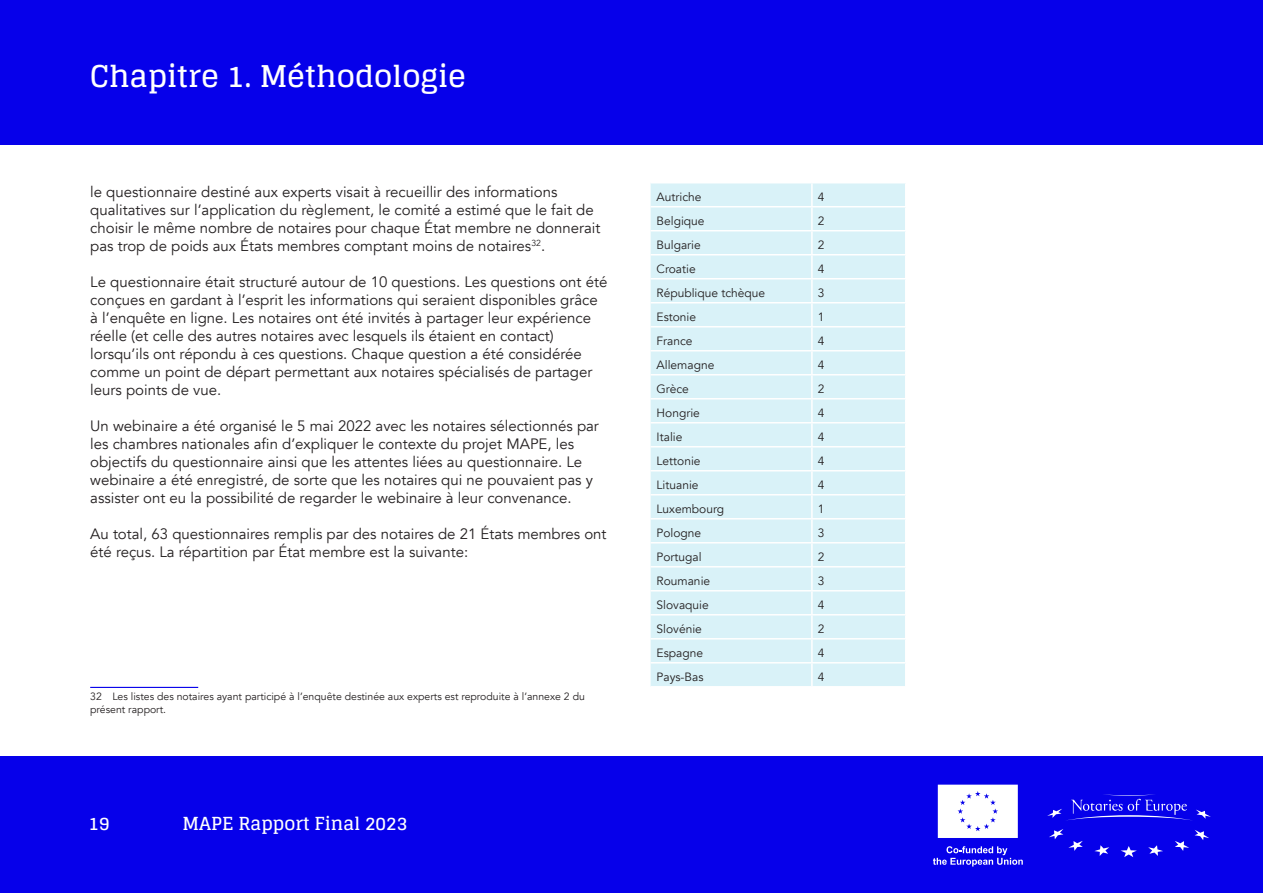
<style>
.page{position:relative;width:1263px;height:893px;background:#fff}
.page>*{position:absolute;margin:0;border:0;box-sizing:border-box;transform-origin:0 0}
.Hoofdstuktitel{font:700 30px "Glegoo";color:#fff}
.t1{font:700 18px "Glegoo";color:#fff}
.Lopende_tekst{font:15px/18px "Avenir";color:#231f20}
.Lopende_tekst-2{font:12px "Avenir";color:#231f20}
.Voetnoten{font:10.5px/12.6px "Avenir";color:#231f20}
</style>
<div class="page">
<div style="left:0;top:756px;width:1263px;height:137px;background:#0600ea"></div>
<div style="left:0;top:0;width:1263px;height:144px;background:#0600ea"></div>
<svg style="left:1049px;top:829px;width:34px;height:22px"></svg>
<svg style="left:1094px;top:845px;width:15px;height:11px"></svg>
<svg style="left:1121px;top:846px;width:16px;height:11px"></svg>
<svg style="left:1148px;top:845px;width:15px;height:11px"></svg>
<svg style="left:1175px;top:830px;width:34px;height:21px"></svg>
<svg style="left:1047px;top:794px;width:164px;height:26px"></svg>
<div style="left:938px;top:785px;width:80px;height:53px;background:#fff"></div>
<svg style="left:933px;top:846px;width:90px;height:20px"></svg>
<div style="left:651px;top:183px;width:254px;height:503px;background:#d9f2f8"></div>
<hr style="left:811px;top:183px;width:2px;height:23px;background:#fff">
<hr style="left:811px;top:207px;width:2px;height:23px;background:#fff">
<hr style="left:811px;top:231px;width:2px;height:23px;background:#fff">
<hr style="left:811px;top:255px;width:2px;height:23px;background:#fff">
<hr style="left:811px;top:279px;width:2px;height:23px;background:#fff">
<hr style="left:811px;top:303px;width:2px;height:23px;background:#fff">
<hr style="left:811px;top:327px;width:2px;height:23px;background:#fff">
<hr style="left:811px;top:351px;width:2px;height:23px;background:#fff">
<hr style="left:811px;top:375px;width:2px;height:23px;background:#fff">
<hr style="left:811px;top:399px;width:2px;height:23px;background:#fff">
<hr style="left:811px;top:423px;width:2px;height:23px;background:#fff">
<hr style="left:811px;top:447px;width:2px;height:23px;background:#fff">
<hr style="left:811px;top:471px;width:2px;height:23px;background:#fff">
<hr style="left:811px;top:495px;width:2px;height:23px;background:#fff">
<hr style="left:811px;top:519px;width:2px;height:23px;background:#fff">
<hr style="left:811px;top:543px;width:2px;height:23px;background:#fff">
<hr style="left:811px;top:567px;width:2px;height:23px;background:#fff">
<hr style="left:811px;top:591px;width:2px;height:23px;background:#fff">
<hr style="left:811px;top:615px;width:2px;height:23px;background:#fff">
<hr style="left:811px;top:639px;width:2px;height:23px;background:#fff">
<hr style="left:811px;top:663px;width:2px;height:23px;background:#fff">
<hr style="left:651px;top:206px;width:161px;height:1px;background:#fff">
<hr style="left:812px;top:206px;width:94px;height:1px;background:#fff">
<hr style="left:651px;top:230px;width:161px;height:1px;background:#fff">
<hr style="left:812px;top:230px;width:94px;height:1px;background:#fff">
<hr style="left:651px;top:254px;width:161px;height:1px;background:#fff">
<hr style="left:812px;top:254px;width:94px;height:1px;background:#fff">
<hr style="left:651px;top:278px;width:161px;height:1px;background:#fff">
<hr style="left:812px;top:278px;width:94px;height:1px;background:#fff">
<hr style="left:651px;top:302px;width:161px;height:1px;background:#fff">
<hr style="left:812px;top:302px;width:94px;height:1px;background:#fff">
<hr style="left:651px;top:326px;width:161px;height:1px;background:#fff">
<hr style="left:812px;top:326px;width:94px;height:1px;background:#fff">
<hr style="left:651px;top:350px;width:161px;height:1px;background:#fff">
<hr style="left:812px;top:350px;width:94px;height:1px;background:#fff">
<hr style="left:651px;top:374px;width:161px;height:1px;background:#fff">
<hr style="left:812px;top:374px;width:94px;height:1px;background:#fff">
<hr style="left:651px;top:398px;width:161px;height:1px;background:#fff">
<hr style="left:812px;top:398px;width:94px;height:1px;background:#fff">
<hr style="left:651px;top:422px;width:161px;height:1px;background:#fff">
<hr style="left:812px;top:422px;width:94px;height:1px;background:#fff">
<hr style="left:651px;top:446px;width:161px;height:1px;background:#fff">
<hr style="left:812px;top:446px;width:94px;height:1px;background:#fff">
<hr style="left:651px;top:470px;width:161px;height:1px;background:#fff">
<hr style="left:812px;top:470px;width:94px;height:1px;background:#fff">
<hr style="left:651px;top:494px;width:161px;height:1px;background:#fff">
<hr style="left:812px;top:494px;width:94px;height:1px;background:#fff">
<hr style="left:651px;top:518px;width:161px;height:1px;background:#fff">
<hr style="left:812px;top:518px;width:94px;height:1px;background:#fff">
<hr style="left:651px;top:542px;width:161px;height:1px;background:#fff">
<hr style="left:812px;top:542px;width:94px;height:1px;background:#fff">
<hr style="left:651px;top:566px;width:161px;height:1px;background:#fff">
<hr style="left:812px;top:566px;width:94px;height:1px;background:#fff">
<hr style="left:651px;top:590px;width:161px;height:1px;background:#fff">
<hr style="left:812px;top:590px;width:94px;height:1px;background:#fff">
<hr style="left:651px;top:614px;width:161px;height:1px;background:#fff">
<hr style="left:812px;top:614px;width:94px;height:1px;background:#fff">
<hr style="left:651px;top:638px;width:161px;height:1px;background:#fff">
<hr style="left:812px;top:638px;width:94px;height:1px;background:#fff">
<hr style="left:651px;top:662px;width:161px;height:1px;background:#fff">
<hr style="left:812px;top:662px;width:94px;height:1px;background:#fff">
<hr style="left:90px;top:687px;width:108px;height:1px;background:#0600ea">
<p class="Hoofdstuktitel" style="left:90px;top:59px;width:377px">Chapitre 1. Méthodologie</p>
<p class="Lopende_tekst" style="left:90px;top:183px;width:512px">le questionnaire destiné aux experts visait à recueillir des informations qualitatives sur l’application du règlement, le comité a estimé que le fait de choisir le même nombre de notaires pour chaque État membre ne donnerait pas trop de poids aux États membres comptant moins de notaires<sup>32</sup>.</p>
<p class="Lopende_tekst" style="left:90px;top:273px;width:519px">Le questionnaire était structuré autour de 10 questions. Les questions ont été conçues en gardant à l’esprit les informations qui seraient disponibles grâce à l’enquête en ligne. Les notaires ont été invités à partager leur expérience réelle (et celle des autres notaires avec lesquels ils étaient en contact) lorsqu’ils ont répondu à ces questions. Chaque question a été considérée comme un point de départ permettant aux notaires spécialisés de partager leurs points de vue.</p>
<p class="Lopende_tekst" style="left:90px;top:417px;width:510px">Un webinaire a été organisé le 5 mai 2022 avec les notaires sélectionnés par les chambres nationales afin d’expliquer le contexte du projet MAPE, les objectifs du questionnaire ainsi que les attentes liées au questionnaire. Le webinaire a été enregistré, de sorte que les notaires qui ne pouvaient pas y assister ont eu la possibilité de regarder le webinaire à leur convenance.</p>
<p class="Lopende_tekst" style="left:90px;top:525px;width:518px">Au total, 63 questionnaires remplis par des notaires de 21 États membres ont été reçus. La répartition par État membre est la suivante:</p>
<p class="Voetnoten" style="left:90px;top:690px;width:496px">32 Les listes des notaires ayant participé à l’enquête destinée aux experts est reproduite à l’annexe 2 du présent rapport.</p>
<p class="t1" style="left:89px;top:813px;width:23px">19</p>
<p class="t1" style="left:182px;top:813px;width:226px">MAPE Rapport Final 2023</p>
<p class="Lopende_tekst-2" style="left:657px;top:189px;width:46px">Autriche</p>
<p class="Lopende_tekst-2" style="left:818px;top:189px;width:8px">4</p>
<p class="Lopende_tekst-2" style="left:657px;top:213px;width:49px">Belgique</p>
<p class="Lopende_tekst-2" style="left:818px;top:213px;width:8px">2</p>
<p class="Lopende_tekst-2" style="left:657px;top:237px;width:46px">Bulgarie</p>
<p class="Lopende_tekst-2" style="left:818px;top:237px;width:8px">2</p>
<p class="Lopende_tekst-2" style="left:657px;top:261px;width:41px">Croatie</p>
<p class="Lopende_tekst-2" style="left:818px;top:261px;width:8px">4</p>
<p class="Lopende_tekst-2" style="left:657px;top:285px;width:110px">République tchèque</p>
<p class="Lopende_tekst-2" style="left:818px;top:285px;width:8px">3</p>
<p class="Lopende_tekst-2" style="left:657px;top:309px;width:41px">Estonie</p>
<p class="Lopende_tekst-2" style="left:818px;top:309px;width:8px">1</p>
<p class="Lopende_tekst-2" style="left:657px;top:333px;width:38px">France</p>
<p class="Lopende_tekst-2" style="left:818px;top:333px;width:8px">4</p>
<p class="Lopende_tekst-2" style="left:657px;top:357px;width:59px">Allemagne</p>
<p class="Lopende_tekst-2" style="left:818px;top:357px;width:8px">4</p>
<p class="Lopende_tekst-2" style="left:657px;top:381px;width:34px">Grèce</p>
<p class="Lopende_tekst-2" style="left:818px;top:381px;width:8px">2</p>
<p class="Lopende_tekst-2" style="left:657px;top:405px;width:45px">Hongrie</p>
<p class="Lopende_tekst-2" style="left:818px;top:405px;width:8px">4</p>
<p class="Lopende_tekst-2" style="left:657px;top:429px;width:27px">Italie</p>
<p class="Lopende_tekst-2" style="left:818px;top:429px;width:8px">4</p>
<p class="Lopende_tekst-2" style="left:657px;top:453px;width:45px">Lettonie</p>
<p class="Lopende_tekst-2" style="left:818px;top:453px;width:8px">4</p>
<p class="Lopende_tekst-2" style="left:657px;top:477px;width:43px">Lituanie</p>
<p class="Lopende_tekst-2" style="left:818px;top:477px;width:8px">4</p>
<p class="Lopende_tekst-2" style="left:657px;top:501px;width:69px">Luxembourg</p>
<p class="Lopende_tekst-2" style="left:818px;top:501px;width:8px">1</p>
<p class="Lopende_tekst-2" style="left:657px;top:525px;width:46px">Pologne</p>
<p class="Lopende_tekst-2" style="left:818px;top:525px;width:8px">3</p>
<p class="Lopende_tekst-2" style="left:657px;top:549px;width:47px">Portugal</p>
<p class="Lopende_tekst-2" style="left:818px;top:549px;width:8px">2</p>
<p class="Lopende_tekst-2" style="left:657px;top:573px;width:55px">Roumanie</p>
<p class="Lopende_tekst-2" style="left:818px;top:573px;width:8px">3</p>
<p class="Lopende_tekst-2" style="left:657px;top:597px;width:54px">Slovaquie</p>
<p class="Lopende_tekst-2" style="left:818px;top:597px;width:8px">4</p>
<p class="Lopende_tekst-2" style="left:657px;top:621px;width:47px">Slovénie</p>
<p class="Lopende_tekst-2" style="left:818px;top:621px;width:8px">2</p>
<p class="Lopende_tekst-2" style="left:657px;top:645px;width:48px">Espagne</p>
<p class="Lopende_tekst-2" style="left:818px;top:645px;width:8px">4</p>
<p class="Lopende_tekst-2" style="left:657px;top:669px;width:48px">Pays-Bas</p>
<p class="Lopende_tekst-2" style="left:818px;top:669px;width:8px">4</p>
</div>
